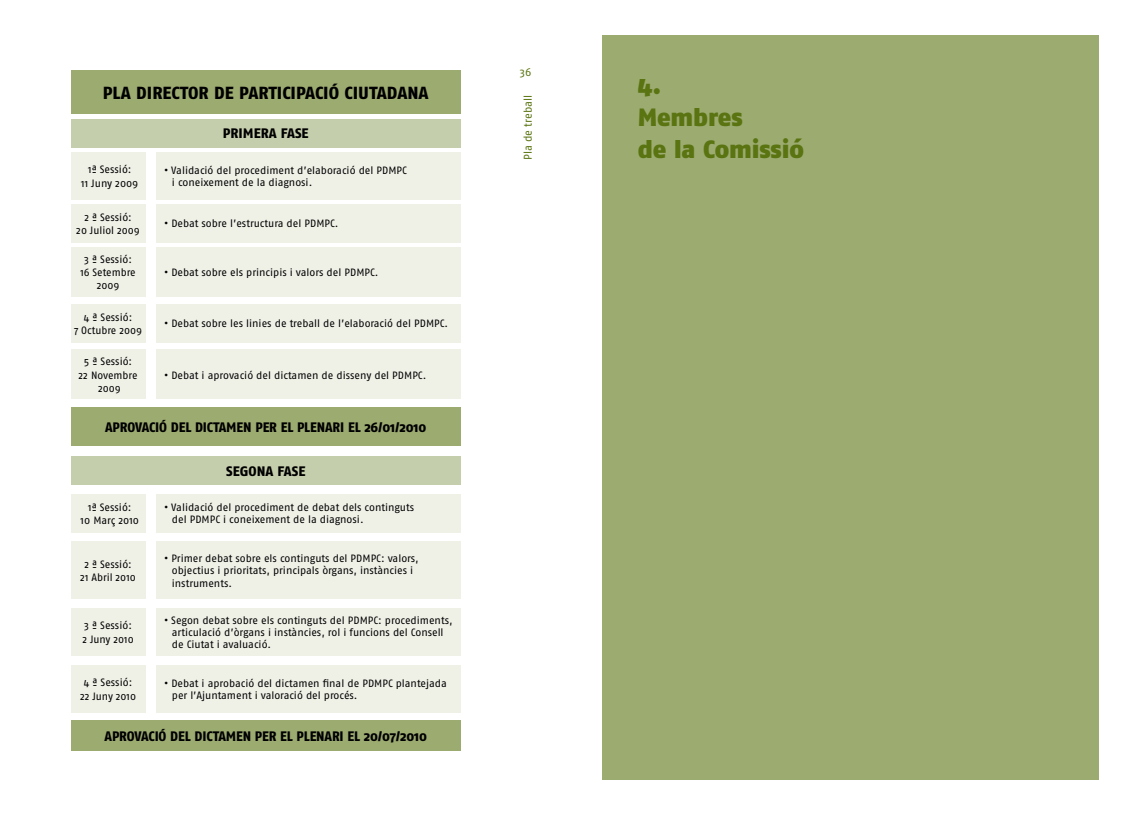
<style>
.page{position:relative;width:1134px;height:815px;background:#fff}
.page>*{position:absolute;margin:0;border:0;box-sizing:border-box;transform-origin:0 0}
.t1{font:900 25px/32.5px "Fago Pro";letter-spacing:-.01em;color:#5a7411}
.t2{font:800 17.5px "Fago Pro";color:#000}
.t3{font:800 13.75px "Fago Pro";letter-spacing:-.01em;color:#000;scale:.96 1}
.t4{font:800 13.75px "Fago Pro";letter-spacing:-.01em;color:#000}
.t5{font:11.25px "Fago Pro";letter-spacing:-.005em;color:#5a7411}
.t6{font:10.62px/13.1px "Fago Pro";color:#000;text-align:center}
.s1{font-weight:700}
</style>
<div class="page">
<div style="left:602px;top:35px;width:496px;height:745px;background:#9cab70"></div>
<div style="left:71px;top:71px;width:390px;height:43px;background:#9cab70"></div>
<div style="left:71px;top:152px;width:74px;height:48px;background:#eff1e7"></div>
<div style="left:156px;top:152px;width:305px;height:48px;background:#eff1e7"></div>
<div style="left:71px;top:407px;width:390px;height:38px;background:#9cab70"></div>
<div style="left:71px;top:204px;width:74px;height:38px;background:#eff1e7"></div>
<div style="left:71px;top:247px;width:74px;height:49px;background:#eff1e7"></div>
<div style="left:156px;top:204px;width:305px;height:38px;background:#eff1e7"></div>
<div style="left:156px;top:247px;width:305px;height:49px;background:#eff1e7"></div>
<div style="left:71px;top:119px;width:390px;height:28px;background:#c5ceac"></div>
<div style="left:71px;top:304px;width:74px;height:38px;background:#eff1e7"></div>
<div style="left:156px;top:304px;width:305px;height:38px;background:#eff1e7"></div>
<div style="left:71px;top:350px;width:74px;height:49px;background:#eff1e7"></div>
<div style="left:156px;top:350px;width:305px;height:49px;background:#eff1e7"></div>
<div style="left:71px;top:494px;width:74px;height:38px;background:#eff1e7"></div>
<div style="left:156px;top:494px;width:305px;height:38px;background:#eff1e7"></div>
<div style="left:71px;top:720px;width:390px;height:30px;background:#9cab70"></div>
<div style="left:71px;top:541px;width:74px;height:57px;background:#eff1e7"></div>
<div style="left:71px;top:608px;width:74px;height:48px;background:#eff1e7"></div>
<div style="left:156px;top:541px;width:305px;height:57px;background:#eff1e7"></div>
<div style="left:156px;top:608px;width:305px;height:47px;background:#eff1e7"></div>
<div style="left:71px;top:456px;width:390px;height:29px;background:#c5ceac"></div>
<div style="left:71px;top:665px;width:74px;height:47px;background:#eff1e7"></div>
<div style="left:156px;top:665px;width:305px;height:47px;background:#eff1e7"></div>
<h2 class="t2" style="left:103px;top:83px;width:327px">PLA DIRECTOR DE PARTICIPACIÓ CIUTADANA</h2>
<p class="t4" style="left:223px;top:125px;width:87px">PRIMERA FASE</p>
<p class="t6" style="left:81px;top:163px;width:59px">1ª Sessió:<br>11 Juny 2009</p>
<p class="t6" style="left:172px;top:164px;width:237px;line-height:12.5px;text-align:left;text-indent:-8px"><span class="s1">•</span> Validació del procediment d’elaboració del PDMPC i coneixement de la diagnosi.</p>
<p class="t6" style="left:76px;top:211px;width:65px">2 ª Sessió:<br>20 Juliol 2009</p>
<p class="t6" style="left:80px;top:252px;width:57px">3 ª Sessió:<br>16 Setembre<br>2009</p>
<p class="t6" style="left:164px;top:217px;width:176px"><span class="s1">•</span> Debat sobre l’estructura del PDMPC.</p>
<p class="t6" style="left:164px;top:266px;width:216px"><span class="s1">•</span> Debat sobre els principis i valors del PDMPC.</p>
<p class="t6" style="left:74px;top:310px;width:70px">4 ª Sessió:<br>7 Octubre 2009</p>
<p class="t6" style="left:164px;top:317px;width:286px"><span class="s1">•</span> Debat sobre les linies de treball de l’elaboració del PDMPC.</p>
<p class="t6" style="left:79px;top:355px;width:60px">5 ª Sessió:<br>22 Novembre<br>2009</p>
<p class="t6" style="left:164px;top:368px;width:264px"><span class="s1">•</span> Debat i aprovació del dictamen de disseny del PDMPC.</p>
<p class="t3" style="left:105px;top:419px;width:336px">APROVACIÓ DEL DICTAMEN PER EL PLENARI EL 26/01/2010</p>
<p class="t4" style="left:226px;top:463px;width:81px">SEGONA FASE</p>
<p class="t6" style="left:81px;top:500px;width:60px">1ª Sessió:<br>10 Març 2010</p>
<p class="t6" style="left:172px;top:501px;width:244px;line-height:12.5px;text-align:left;text-indent:-8px"><span class="s1">•</span> Validació del procediment de debat dels continguts del PDMPC i coneixement de la diagnosi.</p>
<p class="t6" style="left:80px;top:557px;width:57px">2 ª Sessió:<br>21 Abril 2010</p>
<p class="t6" style="left:82px;top:619px;width:53px;text-align:left">3 ª Sessió:<br>2 Juny 2010</p>
<p class="t6" style="left:172px;top:552px;width:248px;line-height:12.5px;text-align:left;text-indent:-8px"><span class="s1">•</span> Primer debat sobre els continguts del PDMPC: valors, objectius i prioritats, principals òrgans, instàncies i instruments.</p>
<p class="t6" style="left:172px;top:614px;width:282px;line-height:12.5px;text-align:left;text-indent:-8px"><span class="s1">•</span> Segon debat sobre els continguts del PDMPC: procediments, articulació d’òrgans i instàncies, rol i funcions del Consell de Ciutat i avaluació.</p>
<p class="t6" style="left:80px;top:676px;width:57px">4 ª Sessió:<br>22 Juny 2010</p>
<p class="t6" style="left:172px;top:677px;width:276px;line-height:12.5px;text-align:left;text-indent:-8px"><span class="s1">•</span> Debat i aprobació del dictamen final de PDMPC plantejada per l’Ajuntament i valoració del procés.</p>
<p class="t3" style="left:105px;top:728px;width:337px">APROVACIÓ DEL DICTAMEN PER EL PLENARI EL 20/07/2010</p>
<p class="t5" style="left:520px;top:65px;width:13px">36</p>
<p class="t5" style="left:521px;top:160px;width:67px;rotate:-90deg">Pla de treball</p>
<h1 class="t1" style="left:638px;top:68px;width:168px">4.<br>Membres<br>de la Comissió</h1>
</div>
